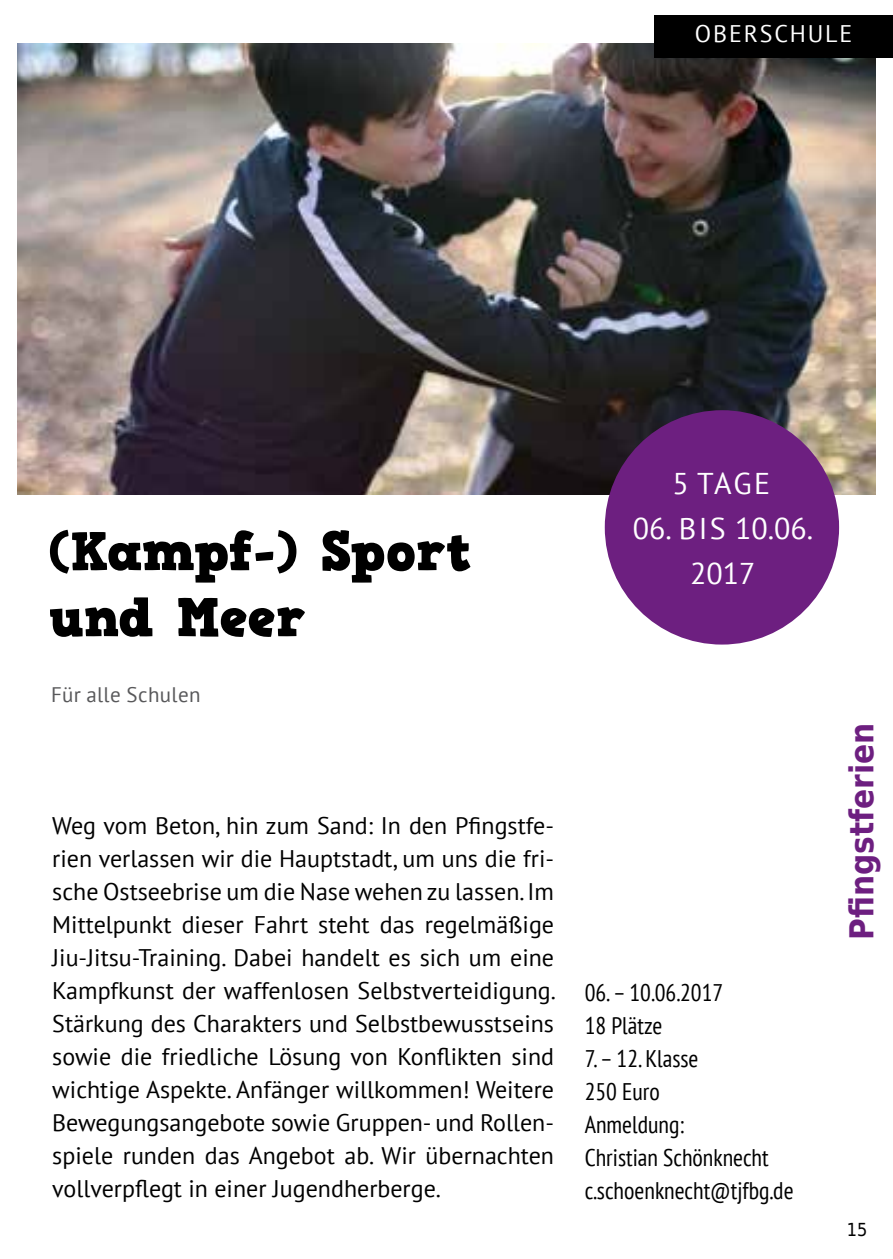
<style>
.page{position:relative;width:893px;height:1259px;background:#fff}
.page>*{position:absolute;margin:0;border:0;box-sizing:border-box;transform-origin:0 0}
.t1{font:54px/66px "HVD Comic Serif Pro";color:#000}
.t2{font:700 33px "DejaVu Sans Condensed";color:#6d1f80}
.t3{font:30px/45px "PT Sans";color:#fff;text-align:center}
.t4{font:24px/33px "PT Sans";color:#000;text-align:justify}
.t5{font:condensed 24px/33px "PT Sans";color:#000}
.t6{font:24px "PT Sans";letter-spacing:.075em;color:#fff}
.t7{font:21px "PT Sans";letter-spacing:.02em;color:#58585a}
.t8{font:18px "DejaVu Sans Condensed";color:#000}
</style>
<div class="page">
<img style="left:17px;top:43px;width:859px;height:451px">
<div style="left:605px;top:410px;width:234px;height:234px;background:#6d1f80;border-radius:50%"></div>
<div style="left:654px;top:15px;width:239px;height:42px;background:#000"></div>
<p class="t6" style="left:695px;top:18px;width:159px">OBERSCHULE</p>
<h1 class="t1" style="left:49px;top:519px;width:426px">(Kampf-) Sport und Meer</h1>
<p class="t7" style="left:51px;top:681px;width:151px">Für alle Schulen</p>
<p class="t3" style="left:672px;top:460px;width:99px">5 TAGE</p>
<p class="t3" style="left:633px;top:505px;width:182px">06. BIS 10.06.<br>2017</p>
<p class="t4" style="left:52px;top:809px;width:505px">Weg vom Beton, hin zum Sand: In den Pfingstfe&shy;rien verlassen wir die Hauptstadt, um uns die fri&shy;sche Ostseebrise um die Nase wehen zu lassen. Im Mittelpunkt dieser Fahrt steht das regelmäßige Jiu-Jitsu-Training. Dabei handelt es sich um eine Kampfkunst der waffenlosen Selbstverteidigung.<br>Stärkung des Charakters und Selbstbewusstseins sowie die friedliche Lösung von Konflikten sind wichtige Aspekte. Anfänger willkommen! Weitere Bewegungsangebote sowie Gruppen- und Rollen&shy;spiele runden das Angebot ab. Wir übernachten vollverpflegt in einer Jugendherberge.</p>
<p class="t5" style="left:585px;top:975px;width:140px">06. – 10.06.2017<br>18 Plätze</p>
<p class="t5" style="left:585px;top:1041px;width:210px">7. – 12. Klasse<br>250 Euro<br>Anmeldung:<br>Christian Schönknecht c.schoenknecht@tjfbg.de</p>
<h2 class="t2" style="left:835px;top:940px;width:219px;rotate:-90deg">Pfingstferien</h2>
<p class="t8" style="left:847px;top:1214px;width:22px">15</p>
</div>
